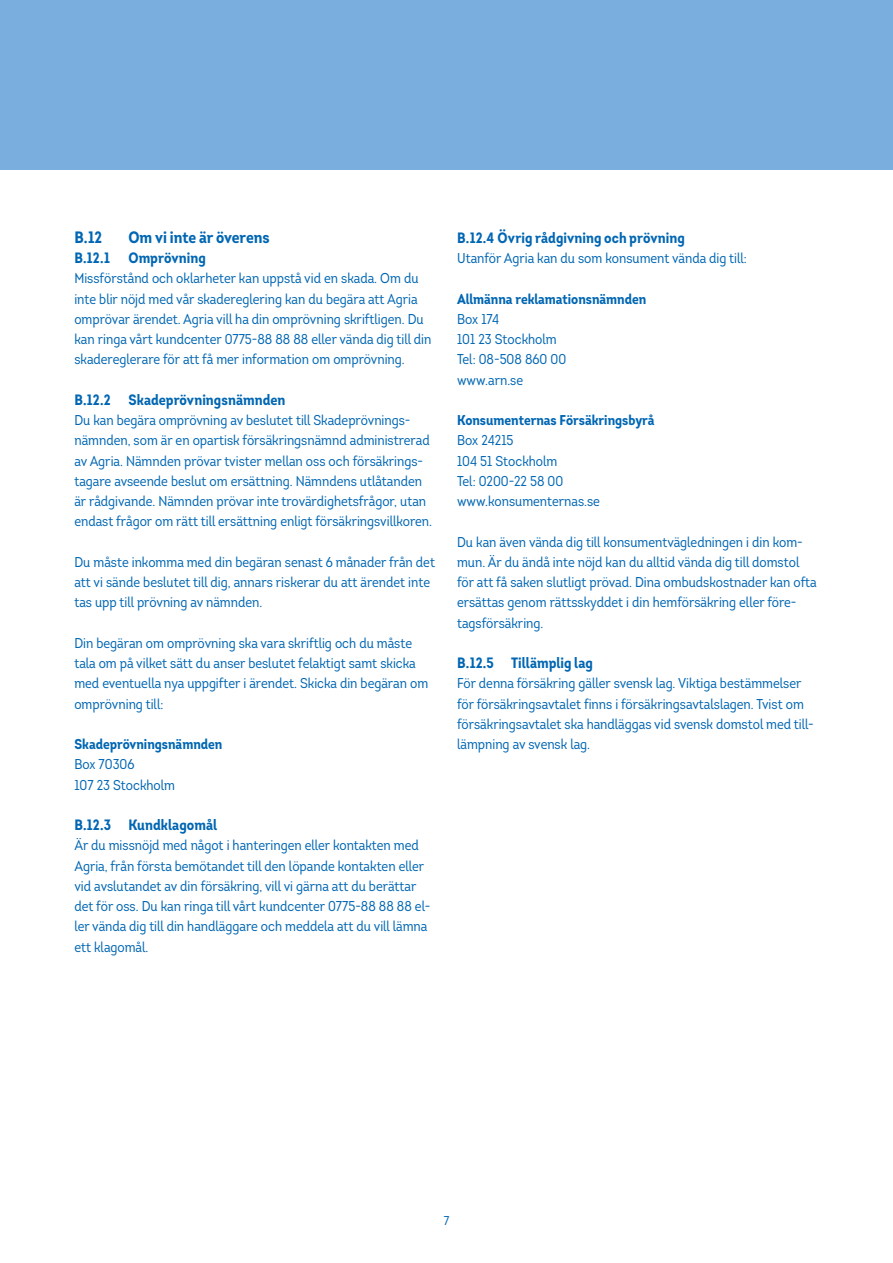
<style>
.page{position:relative;width:893px;height:1263px;background:#fff}
.page>*{position:absolute;margin:0;border:0;box-sizing:border-box;transform-origin:0 0}
.t1{font:700 16.5px "Intro Cond";color:#0166b3}
.t2{font:700 15px "Intro Cond";letter-spacing:.005em;color:#0166b3}
.t3{font:14.25px/20.2px "Intro Cond";color:#0166b3}
.t4{font:700 14.25px "Intro Cond";color:#0166b3}
.t5{font:12.75px "Intro Cond";color:#0166b3}
</style>
<div class="page">
<div style="left:0;top:0;width:893px;height:170px;background:#79aede"></div>
<p class="t1" style="left:74px;top:226px;width:29px">B.12</p>
<p class="t1" style="left:128px;top:226px;width:143px">Om vi inte är överens</p>
<p class="t2" style="left:74px;top:248px;width:133px">B.12.1 Omprövning</p>
<p class="t3" style="left:74px;top:268px;width:359px">Missförstånd och oklarheter kan uppstå vid en skada. Om du inte blir nöjd med vår skadereglering kan du begära att Agria omprövar ärendet. Agria vill ha din omprövning skriftligen. Du kan ringa vårt kundcenter 0775-88 88 88 eller vända dig till din skadereglerare för att få mer information om omprövning.</p>
<p class="t2" style="left:74px;top:390px;width:213px">B.12.2 Skadeprövningsnämnden</p>
<p class="t3" style="left:74px;top:410px;width:359px">Du kan begära omprövning av beslutet till Skadeprövnings&shy;nämnden, som är en opartisk försäkringsnämnd administrerad av Agria. Nämnden prövar tvister mellan oss och försäkrings&shy;tagare avseende beslut om ersättning. Nämndens utlåtanden är rådgivande. Nämnden prövar inte trovärdighetsfrågor, utan endast frågor om rätt till ersättning enligt försäkringsvillkoren.</p>
<p class="t3" style="left:74px;top:552px;width:362px">Du måste inkomma med din begäran senast 6 månader från det att vi sände beslutet till dig, annars riskerar du att ärendet inte tas upp till prövning av nämnden.</p>
<p class="t3" style="left:74px;top:633px;width:355px">Din begäran om omprövning ska vara skriftlig och du måste tala om på vilket sätt du anser beslutet felaktigt samt skicka med eventuella nya uppgifter i ärendet. Skicka din begäran om omprövning till:</p>
<p class="t4" style="left:74px;top:735px;width:149px">Skadeprövningsnämnden</p>
<p class="t3" style="left:74px;top:754px;width:102px">Box 70306<br>107 23 Stockholm</p>
<p class="t2" style="left:74px;top:815px;width:144px">B.12.3 Kundklagomål</p>
<p class="t3" style="left:74px;top:835px;width:358px">Är du missnöjd med något i hanteringen eller kontakten med Agria, från första bemötandet till den löpande kontakten eller vid avslutandet av din försäkring, vill vi gärna att du berättar det för oss. Du kan ringa till vårt kundcenter 0775-88 88 88 el&shy;ler vända dig till din handläggare och meddela att du vill lämna ett klagomål.</p>
<p class="t2" style="left:457px;top:228px;width:229px">B.12.4 Övrig rådgivning och prövning</p>
<p class="t3" style="left:457px;top:248px;width:291px">Utanför Agria kan du som konsument vända dig till:</p>
<p class="t4" style="left:457px;top:289px;width:191px">Allmänna reklamationsnämnden</p>
<p class="t3" style="left:457px;top:309px;width:111px">Box 174<br>101 23 Stockholm<br>Tel: 08-508 860 00 www.arn.se</p>
<p class="t4" style="left:457px;top:411px;width:199px">Konsumenternas Försäkringsbyrå</p>
<p class="t3" style="left:457px;top:430px;width:144px">Box 24215<br>104 51 Stockholm<br>Tel: 0200-22 58 00 www.konsumenternas.se</p>
<p class="t3" style="left:457px;top:532px;width:361px">Du kan även vända dig till konsumentvägledningen i din kom&shy;mun. Är du ändå inte nöjd kan du alltid vända dig till domstol för att få saken slutligt prövad. Dina ombudskostnader kan ofta ersättas genom rättsskyddet i din hemförsäkring eller före&shy;tagsförsäkring.</p>
<p class="t2" style="left:457px;top:653px;width:137px">B.12.5 Tillämplig lag</p>
<p class="t3" style="left:457px;top:673px;width:358px">För denna försäkring gäller svensk lag. Viktiga bestämmelser för försäkringsavtalet finns i försäkringsavtalslagen. Tvist om försäkringsavtalet ska handläggas vid svensk domstol med til - lämpning av svensk lag.</p>
<p class="t5" style="left:444px;top:1212px;width:7px">7</p>
</div>
